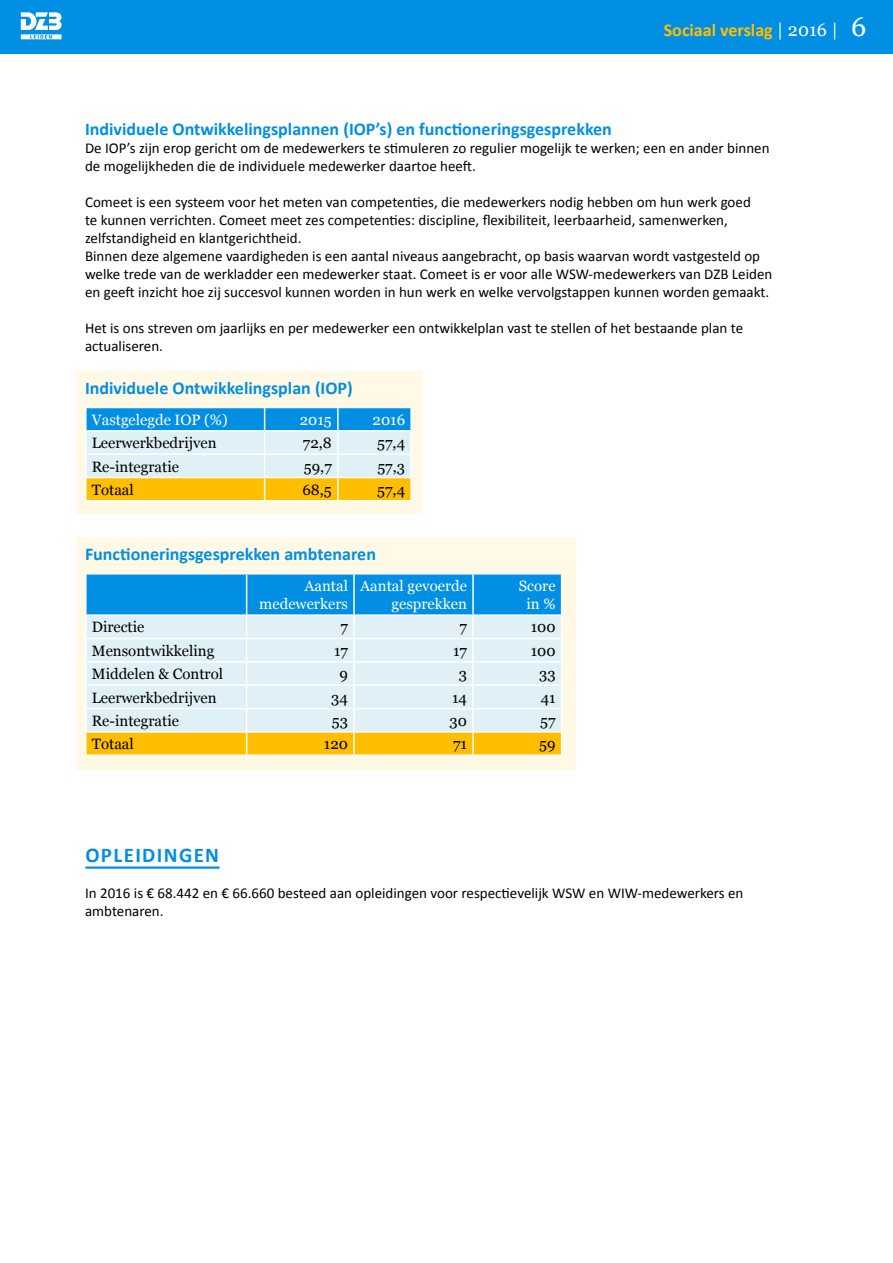
<style>
.page{position:relative;width:893px;height:1263px;background:#fff}
.page>*{position:absolute;margin:0;border:0;box-sizing:border-box;transform-origin:0 0}
.t1{font:700 21px "Calibri";letter-spacing:.065em;color:#008fe3}
.t2{font:700 18px "Calibri";color:#008fe3}
.t3{font:700 18px "Calibri";color:#ffbf00}
.t4{font:15px/18px "Calibri";color:#000}
.t5{font:15px "Georgia";color:#000}
.t6{font:15px/18px "Georgia";color:#fff;text-align:right}
.s1{font-family:"Georgia";font-weight:400;color:#fff}
.s2{font-family:"Georgia";font-weight:400;font-size:27px;color:#fff}
</style>
<div class="page">
<div style="left:0;top:0;width:893px;height:53px;background:#008fe3"></div>
<svg style="left:21px;top:12px;width:41px;height:27px"></svg>
<div style="left:77px;top:371px;width:346px;height:142px;background:#fff9e6"></div>
<div style="left:77px;top:537px;width:499px;height:233px;background:#fff9e6"></div>
<hr style="left:85px;top:866px;width:135px;height:3px;background:#008fe3">
<hr style="left:85px;top:431px;width:2px;height:23px;background:#fff">
<hr style="left:85px;top:454px;width:2px;height:23px;background:#fff">
<hr style="left:85px;top:477px;width:2px;height:23px;background:#fff">
<hr style="left:410px;top:431px;width:2px;height:23px;background:#fff">
<hr style="left:410px;top:454px;width:2px;height:23px;background:#fff">
<hr style="left:410px;top:477px;width:2px;height:23px;background:#fff">
<hr style="left:85px;top:500px;width:180px;height:2px;background:#fff">
<hr style="left:265px;top:500px;width:73px;height:2px;background:#fff">
<hr style="left:338px;top:500px;width:74px;height:2px;background:#fff">
<hr style="left:85px;top:408px;width:2px;height:23px;background:#fff">
<hr style="left:85px;top:407px;width:180px;height:1px;background:#fff">
<hr style="left:338px;top:407px;width:74px;height:1px;background:#fff">
<svg style="left:86px;top:407px;width:325px;height:94px;background:#b4cfb8"></svg>
<hr style="left:337px;top:408px;width:2px;height:22px;background:#fff">
<hr style="left:410px;top:408px;width:2px;height:23px;background:#fff">
<hr style="left:87px;top:430px;width:178px;height:2px;background:#fff">
<hr style="left:265px;top:430px;width:73px;height:2px;background:#fff">
<hr style="left:338px;top:430px;width:72px;height:2px;background:#fff">
<hr style="left:85px;top:615px;width:2px;height:23px;background:#fff">
<hr style="left:85px;top:638px;width:2px;height:24px;background:#fff">
<hr style="left:85px;top:662px;width:2px;height:23px;background:#fff">
<hr style="left:85px;top:685px;width:2px;height:23px;background:#fff">
<hr style="left:85px;top:708px;width:2px;height:24px;background:#fff">
<hr style="left:85px;top:732px;width:2px;height:22px;background:#fff">
<svg style="left:86px;top:574px;width:476px;height:180px;background:#b0d4d4"></svg>
<hr style="left:87px;top:638px;width:160px;height:1px;background:#fff">
<hr style="left:247px;top:638px;width:107px;height:1px;background:#fff">
<hr style="left:354px;top:638px;width:119px;height:1px;background:#fff">
<hr style="left:473px;top:638px;width:88px;height:1px;background:#fff">
<hr style="left:87px;top:661px;width:160px;height:2px;background:#fff">
<hr style="left:247px;top:661px;width:107px;height:2px;background:#fff">
<hr style="left:354px;top:661px;width:119px;height:2px;background:#fff">
<hr style="left:473px;top:661px;width:88px;height:2px;background:#fff">
<hr style="left:87px;top:684px;width:160px;height:2px;background:#fff">
<hr style="left:247px;top:684px;width:107px;height:2px;background:#fff">
<hr style="left:354px;top:684px;width:119px;height:2px;background:#fff">
<hr style="left:473px;top:684px;width:88px;height:2px;background:#fff">
<hr style="left:87px;top:708px;width:160px;height:1px;background:#fff">
<hr style="left:247px;top:708px;width:107px;height:1px;background:#fff">
<hr style="left:354px;top:708px;width:119px;height:1px;background:#fff">
<hr style="left:473px;top:708px;width:88px;height:1px;background:#fff">
<hr style="left:87px;top:731px;width:160px;height:2px;background:#fff">
<hr style="left:247px;top:731px;width:107px;height:2px;background:#fff">
<hr style="left:354px;top:731px;width:119px;height:2px;background:#fff">
<hr style="left:473px;top:731px;width:88px;height:2px;background:#fff">
<hr style="left:85px;top:754px;width:162px;height:2px;background:#fff">
<hr style="left:247px;top:754px;width:107px;height:2px;background:#fff">
<hr style="left:354px;top:754px;width:119px;height:2px;background:#fff">
<hr style="left:473px;top:754px;width:89px;height:2px;background:#fff">
<hr style="left:85px;top:573px;width:162px;height:1px;background:#fff">
<hr style="left:247px;top:573px;width:107px;height:1px;background:#fff">
<hr style="left:354px;top:573px;width:119px;height:1px;background:#fff">
<hr style="left:473px;top:573px;width:89px;height:1px;background:#fff">
<hr style="left:87px;top:614px;width:160px;height:2px;background:#fff">
<hr style="left:247px;top:614px;width:107px;height:2px;background:#fff">
<hr style="left:354px;top:614px;width:119px;height:2px;background:#fff">
<hr style="left:473px;top:614px;width:88px;height:2px;background:#fff">
<hr style="left:85px;top:574px;width:2px;height:41px;background:#fff">
<hr style="left:246px;top:574px;width:1px;height:40px;background:#fff">
<hr style="left:353px;top:574px;width:2px;height:40px;background:#fff">
<hr style="left:472px;top:574px;width:2px;height:40px;background:#fff">
<hr style="left:561px;top:574px;width:1px;height:41px;background:#fff">
<p class="t3" style="left:664px;top:19px;width:204px">Sociaal verslag <span class="s1">| 2016 |</span> <span class="s2">6</span></p>
<p class="t2" style="left:85px;top:118px;width:528px">Individuele Ontwikkelingsplannen (IOP’s) en functioneringsgesprekken</p>
<p class="t4" style="left:85px;top:138px;width:686px">De IOP’s zijn erop gericht om de medewerkers te stimuleren zo regulier mogelijk te werken; een en ander binnen de mogelijkheden die de individuele medewerker daartoe heeft.</p>
<p class="t4" style="left:85px;top:192px;width:689px">Comeet is een systeem voor het meten van competenties, die medewerkers nodig hebben om hun werk goed<br>te kunnen verrichten. Comeet meet zes competenties: discipline, flexibiliteit, leerbaarheid, samenwerken, zelfstandigheid en klantgerichtheid.<br>Binnen deze algemene vaardigheden is een aantal niveaus aangebracht, op basis waarvan wordt vastgesteld op welke trede van de werkladder een medewerker staat. Comeet is er voor alle WSW-medewerkers van DZB Leiden en geeft inzicht hoe zij succesvol kunnen worden in hun werk en welke vervolgstappen kunnen worden gemaakt.</p>
<p class="t4" style="left:85px;top:318px;width:660px">Het is ons streven om jaarlijks en per medewerker een ontwikkelplan vast te stellen of het bestaande plan te actualiseren.</p>
<p class="t2" style="left:85px;top:377px;width:269px">Individuele Ontwikkelingsplan (IOP)</p>
<p class="t6" style="left:92px;top:410px;width:138px">Vastgelegde IOP (%)</p>
<p class="t6" style="left:300px;top:410px;width:33px">2015</p>
<p class="t6" style="left:373px;top:410px;width:34px">2016</p>
<p class="t5" style="left:92px;top:432px;width:126px">Leerwerkbedrijven</p>
<p class="t5" style="left:303px;top:432px;width:30px">72,8</p>
<p class="t5" style="left:377px;top:432px;width:29px">57,4</p>
<p class="t5" style="left:92px;top:455px;width:89px">Re-integratie</p>
<p class="t5" style="left:304px;top:455px;width:29px">59,7</p>
<p class="t5" style="left:377px;top:455px;width:29px">57,3</p>
<p class="t5" style="left:92px;top:479px;width:43px">Totaal</p>
<p class="t5" style="left:302px;top:479px;width:31px">68,5</p>
<p class="t5" style="left:377px;top:479px;width:29px">57,4</p>
<p class="t2" style="left:85px;top:543px;width:292px">Functioneringsgesprekken ambtenaren</p>
<p class="t6" style="left:259px;top:576px;width:90px">Aantal medewerkers</p>
<p class="t6" style="left:360px;top:576px;width:108px">Aantal gevoerde gesprekken</p>
<p class="t6" style="left:519px;top:576px;width:38px;text-align:center">Score in %</p>
<p class="t5" style="left:92px;top:616px;width:54px">Directie</p>
<p class="t5" style="left:340px;top:616px;width:9px">7</p>
<p class="t5" style="left:459px;top:616px;width:9px">7</p>
<p class="t5" style="left:531px;top:616px;width:26px">100</p>
<p class="t5" style="left:92px;top:640px;width:124px">Mensontwikkeling</p>
<p class="t5" style="left:334px;top:640px;width:15px">17</p>
<p class="t5" style="left:453px;top:640px;width:15px">17</p>
<p class="t5" style="left:531px;top:640px;width:26px">100</p>
<p class="t5" style="left:92px;top:663px;width:133px">Middelen &amp; Control</p>
<p class="t5" style="left:339px;top:663px;width:10px">9</p>
<p class="t5" style="left:459px;top:663px;width:10px">3</p>
<p class="t5" style="left:539px;top:663px;width:18px">33</p>
<p class="t5" style="left:92px;top:686px;width:126px">Leerwerkbedrijven</p>
<p class="t5" style="left:331px;top:686px;width:18px">34</p>
<p class="t5" style="left:452px;top:686px;width:16px">14</p>
<p class="t5" style="left:541px;top:686px;width:16px">41</p>
<p class="t5" style="left:92px;top:710px;width:89px">Re-integratie</p>
<p class="t5" style="left:332px;top:710px;width:18px">53</p>
<p class="t5" style="left:450px;top:710px;width:19px">30</p>
<p class="t5" style="left:540px;top:710px;width:17px">57</p>
<p class="t5" style="left:92px;top:733px;width:43px">Totaal</p>
<p class="t5" style="left:324px;top:733px;width:26px">120</p>
<p class="t5" style="left:453px;top:733px;width:15px">71</p>
<p class="t5" style="left:539px;top:733px;width:18px">59</p>
<h1 class="t1" style="left:85px;top:842px;width:135px">OPLEIDINGEN</h1>
<p class="t4" style="left:85px;top:883px;width:660px">In 2016 is € 68.442 en € 66.660 besteed aan opleidingen voor respectievelijk WSW en WIW-medewerkers en ambtenaren.</p>
</div>
